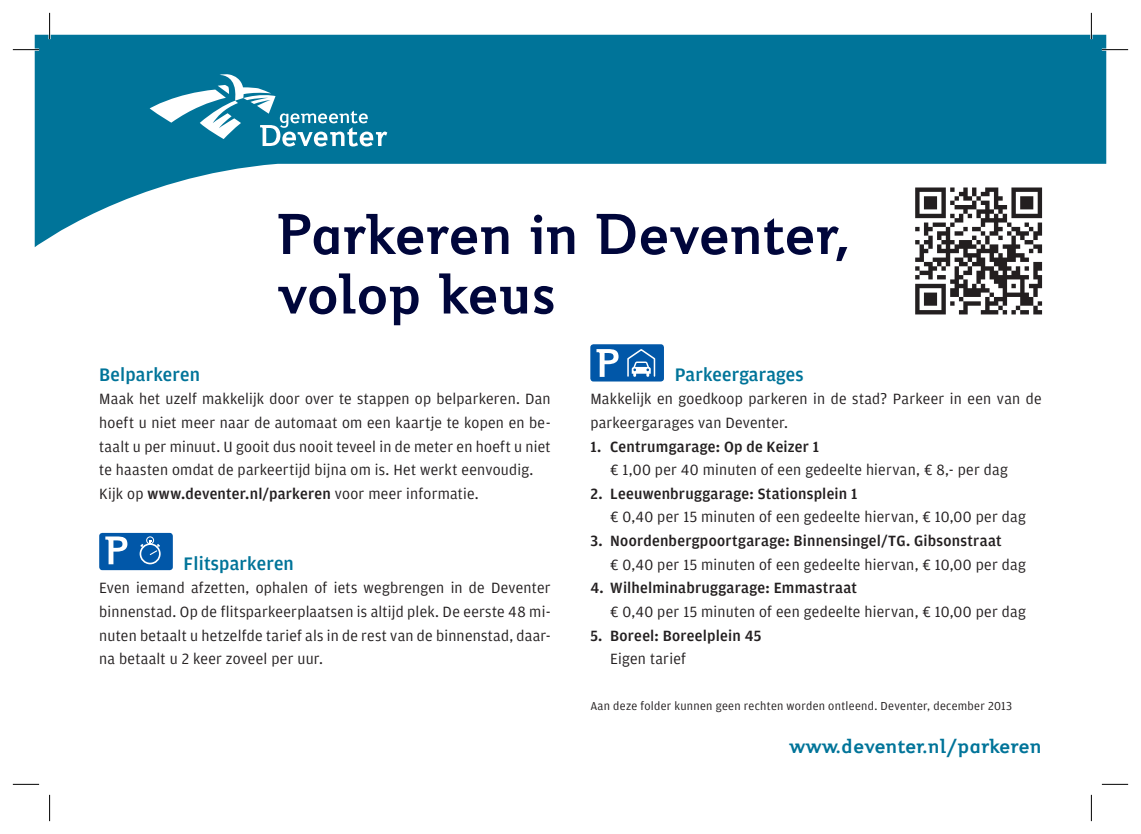
<style>
.page{position:relative;width:1141px;height:834px;background:#fff}
.page>*{position:absolute;margin:0;border:0;box-sizing:border-box;transform-origin:0 0}
.t1{font:700 64.05px/59.5px "Jeunesse Std";letter-spacing:-.015em;color:#00063b}
.t2{font:700 22.75px "Jeunesse Std";color:#007499}
.t3{font:500 19.25px "Amplitude";letter-spacing:.01em;color:#007499}
.t4{font:15.75px/23.6px "Amplitude";letter-spacing:.015em;color:#231f20}
.t5{font:500 15.75px "Amplitude";letter-spacing:.015em;color:#231f20}
.t6{font:12.25px "Amplitude";letter-spacing:.025em;color:#231f20}
.s1{font-weight:500}
</style>
<div class="page">
<svg style="left:35px;top:35px;width:1071px;height:212px;fill:#007499"></svg>
<svg style="left:150px;top:74px;width:237px;height:72px"></svg>
<div style="left:590px;top:344px;width:74px;height:37px;background:#0157a8;border-radius:3px"></div>
<svg style="left:596px;top:349px;width:23px;height:28px"></svg>
<svg style="left:627px;top:349px;width:29px;height:28px"></svg>
<div style="left:99px;top:533px;width:74px;height:37px;background:#0157a8;border-radius:3px"></div>
<svg style="left:105px;top:536px;width:22px;height:28px"></svg>
<div style="left:146px;top:536px;width:8px;height:8px;border:1px solid #fff;border-radius:50%"></div>
<div style="left:140px;top:543px;width:21px;height:21px;border:2px solid #fff;border-radius:50%"></div>
<svg style="left:149px;top:539px;width:11px;height:17px"></svg>
<svg style="left:915px;top:187px;width:127px;height:127px"></svg>
<hr style="left:13px;top:49px;width:26px;height:2px;background:#fff">
<hr style="left:1102px;top:49px;width:26px;height:2px;background:#fff">
<hr style="left:49px;top:13px;width:2px;height:26px;background:#fff">
<hr style="left:1090px;top:13px;width:2px;height:26px;background:#fff">
<svg style="left:13px;top:49px;width:26px;height:1px"></svg>
<svg style="left:1102px;top:49px;width:26px;height:1px"></svg>
<svg style="left:13px;top:783px;width:26px;height:1px"></svg>
<svg style="left:1102px;top:783px;width:26px;height:1px"></svg>
<svg style="left:49px;top:13px;width:1px;height:26px"></svg>
<svg style="left:49px;top:794px;width:1px;height:27px"></svg>
<svg style="left:1091px;top:13px;width:1px;height:26px"></svg>
<svg style="left:1091px;top:794px;width:1px;height:27px"></svg>
<h1 class="t1" style="left:278px;top:205px;width:574px">Parkeren in Deventer, volop keus</h1>
<p class="t3" style="left:99px;top:363px;width:102px">Belparkeren</p>
<p class="t4" style="left:99px;top:387px;width:453px">Maak het uzelf makkelijk door over te stappen op belparkeren. Dan hoeft u niet meer naar de automaat om een kaartje te kopen en be&shy;taalt u per minuut. U gooit dus nooit teveel in de meter en hoeft u niet te haasten omdat de parkeertijd bijna om is. Het werkt eenvoudig.<br>Kijk op <span class="s1">www.deventer.nl/parkeren</span> voor meer informatie.</p>
<p class="t3" style="left:184px;top:552px;width:112px">Flitsparkeren</p>
<p class="t4" style="left:99px;top:576px;width:453px;text-align:justify">Even iemand afzetten, ophalen of iets wegbrengen in de Deventer binnenstad. Op de flitsparkeerplaatsen is altijd plek. De eerste 48 mi&shy;nuten betaalt u hetzelfde tarief als in de rest van de binnenstad, daar&shy;na betaalt u 2 keer zoveel per uur.</p>
<p class="t3" style="left:675px;top:363px;width:130px">Parkeergarages</p>
<p class="t4" style="left:590px;top:387px;width:453px">Makkelijk en goedkoop parkeren in de stad? Parkeer in een van de parkeergarages van Deventer.</p>
<p class="t5" style="left:590px;top:437px;width:230px">1. Centrumgarage: Op de Keizer 1</p>
<p class="t4" style="left:610px;top:458px;width:399px">€ 1,00 per 40 minuten of een gedeelte hiervan, € 8,- per dag</p>
<p class="t5" style="left:590px;top:484px;width:269px">2. Leeuwenbruggarage: Stationsplein 1</p>
<p class="t4" style="left:610px;top:505px;width:417px">€ 0,40 per 15 minuten of een gedeelte hiervan, € 10,00 per dag</p>
<p class="t5" style="left:590px;top:532px;width:413px">3. Noordenbergpoortgarage: Binnensingel/TG. Gibsonstraat</p>
<p class="t4" style="left:610px;top:552px;width:417px">€ 0,40 per 15 minuten of een gedeelte hiervan, € 10,00 per dag</p>
<p class="t5" style="left:590px;top:579px;width:268px">4. Wilhelminabruggarage: Emmastraat</p>
<p class="t4" style="left:610px;top:600px;width:417px">€ 0,40 per 15 minuten of een gedeelte hiervan, € 10,00 per dag</p>
<p class="t5" style="left:590px;top:626px;width:173px">5. Boreel: Boreelplein 45</p>
<p class="t4" style="left:610px;top:647px;width:77px">Eigen tarief</p>
<p class="t6" style="left:590px;top:698px;width:423px">Aan deze folder kunnen geen rechten worden ontleend. Deventer, december 2013</p>
<h2 class="t2" style="left:789px;top:733px;width:254px">www.deventer.nl/parkeren</h2>
</div>
